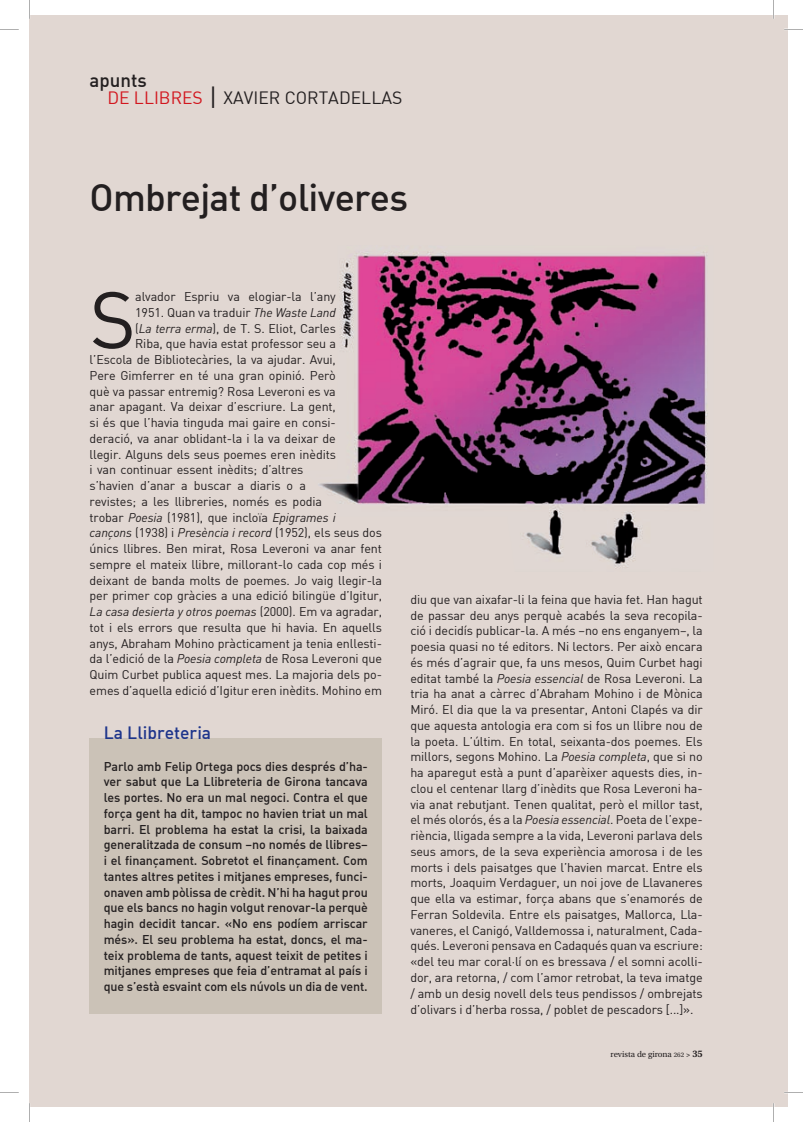
<style>
.page{position:relative;width:803px;height:1122px;background:#fff}
.page>*{position:absolute;margin:0;border:0;box-sizing:border-box;transform-origin:0 0}
.t1{font:78.88px "DIN";color:#231f20}
.t2{font:37.5px "DIN Medium Alternate";letter-spacing:-.02em;color:#231f20}
.t3{font:18.75px "DIN Medium Alternate";color:#231f20}
.t4{font:17.5px "DIN";color:#231f20}
.t5{font:17.5px "DIN Medium Alternate";color:#1e358b}
.t6{font:12.5px/15.8px "DIN";letter-spacing:-.01em;color:#231f20;text-align:justify}
.t7{font:12.5px/15.8px "DIN Medium Alternate";letter-spacing:-.01em;color:#231f20;text-align:justify}
.t8{font:italic 12.5px "DIN";letter-spacing:-.01em;color:#231f20}
.t9{font:8.75px "Utopia Std";color:#231f20}
.s1{color:#d2161e}
.s2{font-size:25px}
.s3{font-style:italic}
.s4{font-style:normal}
.s5{font-size:6.88px}
.s6{font-weight:600;font-size:7.5px}
.s7{font-weight:600;font-size:10px}
</style>
<div class="page">
<div style="left:29px;top:15px;width:759px;height:1092px;background:#e1d7d2"></div>
<div style="left:90px;top:738px;width:292px;height:276px;background:#cbc2b7"></div>
<img style="left:319px;top:252px;width:389px;height:314px">
<svg style="left:0;top:29px;width:19px;height:1px"></svg>
<svg style="left:784px;top:29px;width:19px;height:1px"></svg>
<svg style="left:0;top:1092px;width:19px;height:1px"></svg>
<svg style="left:784px;top:1092px;width:19px;height:1px"></svg>
<svg style="left:29px;top:0;width:1px;height:19px"></svg>
<svg style="left:29px;top:1103px;width:1px;height:19px"></svg>
<svg style="left:773px;top:0;width:1px;height:19px"></svg>
<svg style="left:773px;top:1103px;width:1px;height:19px"></svg>
<h3 class="t3" style="left:90px;top:68px;width:59px">apunts</h3>
<h3 class="t4" style="left:107px;top:87px;width:296px"><span class="s1">DE LLIBRES</span> <span class="s2">|</span> XAVIER CORTADELLAS</h3>
<h2 class="t2" style="left:90px;top:173px;width:320px">Ombrejat d’oliveres</h2>
<h1 class="t1" style="left:90px;top:271px;width:48px">S</h1>
<p class="t6" style="left:135px;top:288px;width:202px">alvador Espriu va elogiar-la l’any</p>
<p class="t6" style="left:135px;top:304px;width:202px">1951. Quan va traduir <span class="s3">The Waste Land</span></p>
<p class="t6" style="left:135px;top:320px;width:202px">(<span class="s3">La terra erma</span>), de T. S. Eliot, Carles</p>
<p class="t6" style="left:135px;top:336px;width:202px">Riba, que havia estat professor seu a</p>
<p class="t6" style="left:90px;top:351px;width:248px">l’Escola de Bibliotecàries, la va ajudar. Avui,</p>
<p class="t6" style="left:90px;top:367px;width:248px">Pere Gimferrer en té una gran opinió. Però</p>
<p class="t6" style="left:90px;top:383px;width:248px">què va passar entremig? Rosa Leveroni es va</p>
<p class="t6" style="left:90px;top:399px;width:248px">anar apagant. Va deixar d’escriure. La gent,</p>
<p class="t6" style="left:90px;top:414px;width:248px">si és que l’havia tinguda mai gaire en consi-</p>
<p class="t6" style="left:90px;top:430px;width:248px">deració, va anar oblidant-la i la va deixar de</p>
<p class="t6" style="left:90px;top:446px;width:248px">llegir. Alguns dels seus poemes eren inèdits</p>
<p class="t6" style="left:90px;top:462px;width:215px">i van continuar essent inèdits; d’altres</p>
<p class="t6" style="left:90px;top:477px;width:218px">s’havien d’anar a buscar a diaris o a</p>
<p class="t6" style="left:90px;top:493px;width:234px">revistes; a les llibreries, només es podia</p>
<p class="t6" style="left:90px;top:509px;width:248px">trobar <span class="s3">Poesia</span> (1981), que incloïa <span class="s3">Epigrames i</span></p>
<p class="t6" style="left:90px;top:525px;width:294px"><span class="s3">cançons</span> (1938) i <span class="s3">Presència i record</span> (1952), els seus dos</p>
<p class="t6" style="left:90px;top:540px;width:294px">únics llibres. Ben mirat, Rosa Leveroni va anar fent</p>
<p class="t6" style="left:90px;top:556px;width:294px">sempre el mateix llibre, millorant-lo cada cop més i</p>
<p class="t6" style="left:90px;top:572px;width:294px">deixant de banda molts de poemes. Jo vaig llegir-la</p>
<p class="t6" style="left:90px;top:588px;width:294px">per primer cop gràcies a una edició bilingüe d’Igitur,</p>
<p class="t8" style="left:90px;top:604px;width:294px">La casa desierta y otros poemas <span class="s4">(2000). Em va agradar,</span></p>
<p class="t6" style="left:90px;top:619px;width:294px">tot i els errors que resulta que hi havia. En aquells</p>
<p class="t6" style="left:90px;top:635px;width:294px">anys, Abraham Mohino pràcticament ja tenia enllesti-</p>
<p class="t6" style="left:90px;top:651px;width:294px">da l’edició de la <span class="s3">Poesia completa</span> de Rosa Leveroni que</p>
<p class="t6" style="left:90px;top:666px;width:294px">Quim Curbet publica aquest mes. La majoria dels po-</p>
<p class="t6" style="left:90px;top:682px;width:294px">emes d’aquella edició d’Igitur eren inèdits. Mohino em</p>
<h3 class="t5" style="left:104px;top:721px;width:109px">La Llibreteria</h3>
<p class="t7" style="left:104px;top:758px;width:266px">Parlo amb Felip Ortega pocs dies després d’ha&shy;ver sabut que La Llibreteria de Girona tancava les portes. No era un mal negoci. Contra el que força gent ha dit, tampoc no havien triat un mal barri. El problema ha estat la crisi, la baixada generalitzada de consum –no només de llibres– i el finançament. Sobretot el finançament. Com tantes altres petites i mitjanes empreses, funci&shy;onaven amb pòlissa de crèdit. N’hi ha hagut prou que els bancs no hagin volgut renovar-la perquè hagin decidit tancar. «No ens podíem arriscar més». El seu problema ha estat, doncs, el ma&shy;teix problema de tants, aquest teixit de petites i mitjanes empreses que feia d’entramat al país i que s’està esvaint com els núvols un dia de vent.</p>
<p class="t6" style="left:410px;top:591px;width:294px">diu que van aixafar-li la feina que havia fet. Han hagut de passar deu anys perquè acabés la seva recopila&shy;ció i decidís publicar-la. A més –no ens enganyem–, la poesia quasi no té editors. Ni lectors. Per això encara és més d’agrair que, fa uns mesos, Quim Curbet hagi editat també la <span class="s3">Poesia essencial</span> de Rosa Leveroni. La tria ha anat a càrrec d’Abraham Mohino i de Mònica Miró. El dia que la va presentar, Antoni Clapés va dir que aquesta antologia era com si fos un llibre nou de la poeta. L’últim. En total, seixanta-dos poemes. Els millors, segons Mohino. La <span class="s3">Poesia completa</span>, que si no ha aparegut està a punt d’aparèixer aquests dies, in&shy;clou el centenar llarg d’inèdits que Rosa Leveroni ha&shy;via anat rebutjant. Tenen qualitat, però el millor tast, el més olorós, és a la <span class="s3">Poesia essencial</span>. Poeta de l’expe&shy;riència, lligada sempre a la vida, Leveroni parlava dels seus amors, de la seva experiència amorosa i de les morts i dels paisatges que l’havien marcat. Entre els morts, Joaquim Verdaguer, un noi jove de Llavaneres que ella va estimar, força abans que s’enamorés de Ferran Soldevila. Entre els paisatges, Mallorca, Lla&shy;vaneres, el Canigó, Valldemossa i, naturalment, Cada&shy;qués. Leveroni pensava en Cadaqués quan va escriure: «del teu mar coral·lí on es bressava / el somni acolli&shy;dor, ara retorna, / com l’amor retrobat, la teva imatge / amb un desig novell dels teus pendissos / ombrejats d’olivars i d’herba rossa, / poblet de pescadors [...]».</p>
<p class="t9" style="left:610px;top:1050px;width:94px">revista de girona <span class="s5">262</span> <span class="s6">&gt;</span> <span class="s7">35</span></p>
</div>
